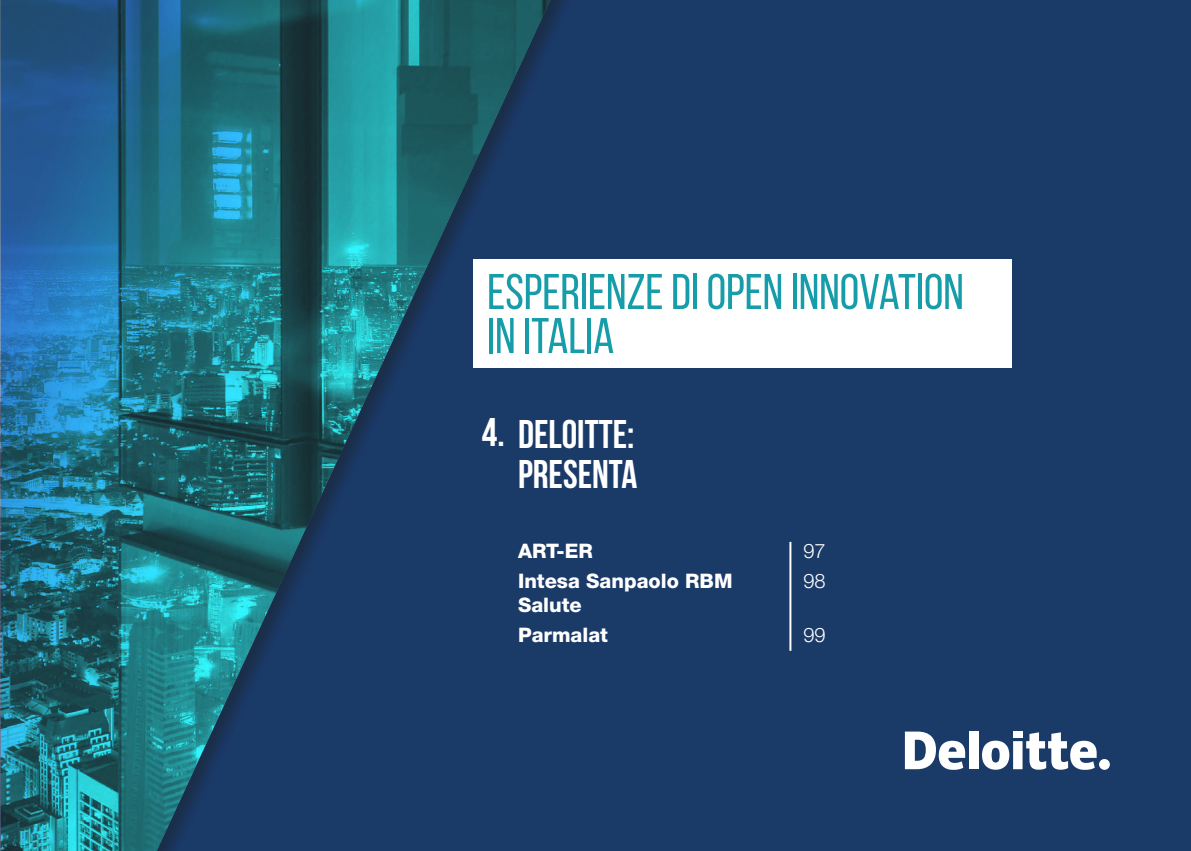
<style>
.page{position:relative;width:1191px;height:851px;background:#fff}
.page>*{position:absolute;margin:0;border:0;box-sizing:border-box;transform-origin:0 0}
.t1{font:50px/44px "Bebas Neue";color:#179da9}
.t2{font:700 40px/40px "Bebas Neue";color:#fff;text-align:right}
.t3{font:800 20px/29.6px "Helvetica Neue LT Std";color:#fff}
.t4{font:300 20px/29.6px "Helvetica Neue LT Std";color:#fff}
</style>
<div class="page">
<div style="left:0;top:0;width:1191px;height:850px;background:#1a3a68"></div>
<hr style="left:789px;top:542px;width:2px;height:108px;background:#fff">
<div style="left:473px;top:258px;width:539px;height:109px;background:#fff"></div>
<div style="left:1099px;top:758px;width:10px;height:11px;background:#fff;border-radius:50%"></div>
<div style="left:969px;top:731px;width:9px;height:38px;background:#fff"></div>
<div style="left:1013px;top:731px;width:9px;height:6px;background:#fff"></div>
<svg style="left:982px;top:732px;width:114px;height:37px"></svg>
<svg style="left:905px;top:731px;width:60px;height:38px"></svg>
<div style="left:0;top:0;width:575px;height:850px;background:#231f20;opacity:.4"></div>
<svg style="left:0;top:0;width:558px;height:850px"></svg>
<h1 class="t1" style="left:487px;top:269px;width:478px">ESPERIENZE DI OPEN INNOVATION<br>IN ITALIA</h1>
<h2 class="t2" style="left:482px;top:413px;width:157px">4. DELOITTE:<br>PRESENTA</h2>
<p class="t3" style="left:518px;top:536px;width:216px">ART-ER<br>Intesa Sanpaolo RBM</p>
<p class="t3" style="left:518px;top:589px;width:92px">Salute<br>Parmalat</p>
<p class="t4" style="left:803px;top:535px;width:24px">97<br>98</p>
<p class="t4" style="left:803px;top:619px;width:24px">99</p>
</div>
